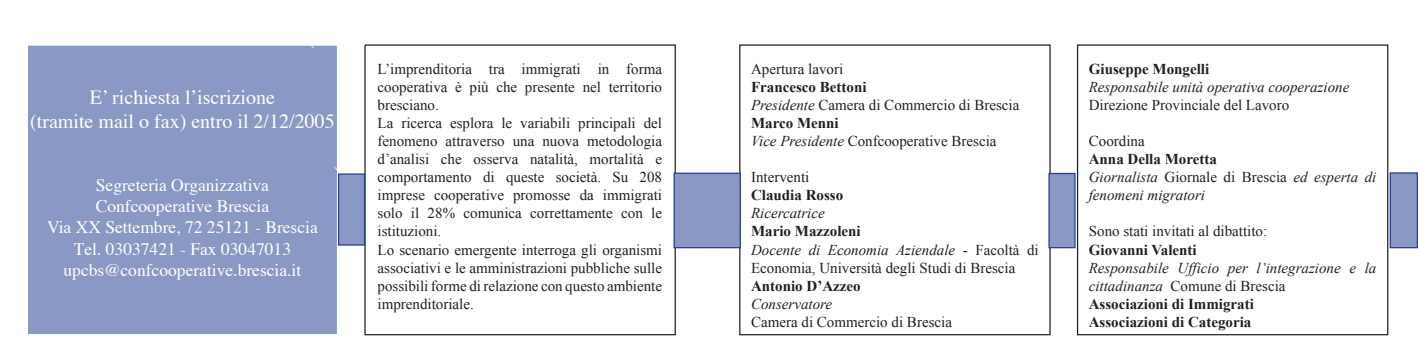
<style>
.page{position:relative;width:1418px;height:355px;background:#fff}
.page>*{position:absolute;margin:0;border:0;box-sizing:border-box;transform-origin:0 0}
.Stile_di_paragrafo_1{font:20px "Times";color:#fff}
.Stile_di_paragrafo_1-2{font:17.5px "Times";color:#fff}
.Stile_di_paragrafo_2{font:17.5px "Times";color:#fff}
.Normale{font:15px/18px "Times New Roman";color:#231f20;text-align:justify}
.Normale-2{font:italic 15px/18px "Times New Roman";color:#231f20}
.Normale-3{font:700 15px "Times New Roman";color:#231f20}
.s1{font-style:italic}
.s2{font-style:normal}
</style>
<div class="page">
<div style="left:364px;top:44px;width:312px;height:291px;border:1px solid #231f20"></div>
<div style="left:739px;top:44px;width:311px;height:291px;border:1px solid #231f20"></div>
<div style="left:1076px;top:44px;width:312px;height:291px;border:1px solid #231f20"></div>
<div style="left:27px;top:45px;width:310px;height:289px;background:#8a99c4"></div>
<div style="left:27px;top:44px;width:311px;height:291px;border:1px solid #fff"></div>
<div style="left:1049px;top:173px;width:25px;height:74px;background:#8a99c4"></div>
<div style="left:1048px;top:173px;width:27px;height:75px;border:1px solid #253f8e"></div>
<div style="left:1390px;top:173px;width:27px;height:74px;background:#8a99c4"></div>
<div style="left:1389px;top:172px;width:28px;height:76px;border:1px solid #253f8e"></div>
<div style="left:674px;top:173px;width:66px;height:74px;background:#8a99c4"></div>
<div style="left:673px;top:172px;width:68px;height:76px;border:1px solid #253f8e"></div>
<div style="left:338px;top:174px;width:26px;height:71px;background:#8a99c4"></div>
<div style="left:338px;top:173px;width:27px;height:72px;border:1px solid #253f8e"></div>
<p class="Stile_di_paragrafo_1" style="left:90px;top:79px;width:187px">E’ richiesta l’iscrizione</p>
<p class="Stile_di_paragrafo_1" style="left:30px;top:103px;width:306px">(tramite mail o fax) entro il 2/12/2005</p>
<p class="Stile_di_paragrafo_1-2" style="left:96px;top:169px;width:175px">Segreteria Organizzativa</p>
<p class="Stile_di_paragrafo_1-2" style="left:96px;top:190px;width:175px">Confcooperative Brescia</p>
<p class="Stile_di_paragrafo_1-2" style="left:47px;top:211px;width:272px">Via XX Settembre, 72 25121 - Brescia</p>
<p class="Stile_di_paragrafo_2" style="left:74px;top:232px;width:219px">Tel. 03037421 - Fax 03047013</p>
<p class="Stile_di_paragrafo_2" style="left:64px;top:253px;width:239px">upcbs@confcooperative.brescia.it</p>
<p class="Normale" style="left:377px;top:60px;width:286px">L’imprenditoria tra immigrati in forma cooperativa è più che presente nel territorio bresciano.</p>
<p class="Normale" style="left:377px;top:114px;width:286px">La ricerca esplora le variabili principali del fenomeno attraverso una nuova metodologia d’analisi che osserva natalità, mortalità e comportamento di queste società. Su 208 imprese cooperative promosse da immigrati solo il 28% comunica correttamente con le istituzioni.</p>
<p class="Normale" style="left:377px;top:240px;width:286px">Lo scenario emergente interroga gli organismi associativi e le amministrazioni pubbliche sulle possibili forme di relazione con questo ambiente imprenditoriale.</p>
<p class="Normale" style="left:751px;top:60px;width:94px">Apertura lavori</p>
<p class="Normale-3" style="left:751px;top:78px;width:117px">Francesco Bettoni</p>
<p class="Normale" style="left:751px;top:96px;width:270px"><span class="s1">Presidente</span> Camera di Commercio di Brescia</p>
<p class="Normale-3" style="left:751px;top:114px;width:89px">Marco Menni</p>
<p class="Normale" style="left:751px;top:132px;width:247px"><span class="s1">Vice Presidente</span> Confcooperative Brescia</p>
<p class="Normale" style="left:751px;top:168px;width:60px">Interventi</p>
<p class="Normale-3" style="left:751px;top:186px;width:94px">Claudia Rosso</p>
<p class="Normale-2" style="left:751px;top:204px;width:75px">Ricercatrice</p>
<p class="Normale-3" style="left:751px;top:222px;width:111px">Mario Mazzoleni</p>
<p class="Normale" style="left:751px;top:240px;width:289px"><span class="s1">Docente di Economia Aziendale</span> - Facoltà di<br>Economia, Università degli Studi di Brescia</p>
<p class="Normale-3" style="left:751px;top:276px;width:111px">Antonio D’Azzeo</p>
<p class="Normale-2" style="left:751px;top:294px;width:83px">Conservatore</p>
<p class="Normale" style="left:751px;top:312px;width:202px">Camera di Commercio di Brescia</p>
<p class="Normale-3" style="left:1088px;top:60px;width:122px">Giuseppe Mongelli</p>
<p class="Normale-2" style="left:1088px;top:78px;width:262px">Responsabile unità operativa cooperazione</p>
<p class="Normale" style="left:1088px;top:96px;width:202px">Direzione Provinciale del Lavoro</p>
<p class="Normale" style="left:1088px;top:132px;width:57px">Coordina</p>
<p class="Normale-3" style="left:1088px;top:150px;width:130px">Anna Della Moretta</p>
<p class="Normale-2" style="left:1088px;top:168px;width:289px">Giornalista <span class="s2">Giornale di Brescia</span> ed esperta di fenomeni migratori</p>
<p class="Normale" style="left:1088px;top:222px;width:180px">Sono stati invitati al dibattito:</p>
<p class="Normale-3" style="left:1088px;top:240px;width:109px">Giovanni Valenti</p>
<p class="Normale-2" style="left:1088px;top:258px;width:289px">Responsabile Ufficio per l’integrazione e la cittadinanza <span class="s2">Comune di Brescia</span></p>
<p class="Normale-3" style="left:1088px;top:294px;width:166px">Associazioni di Immigrati</p>
<p class="Normale-3" style="left:1088px;top:312px;width:164px">Associazioni di Categoria</p>
</div>
